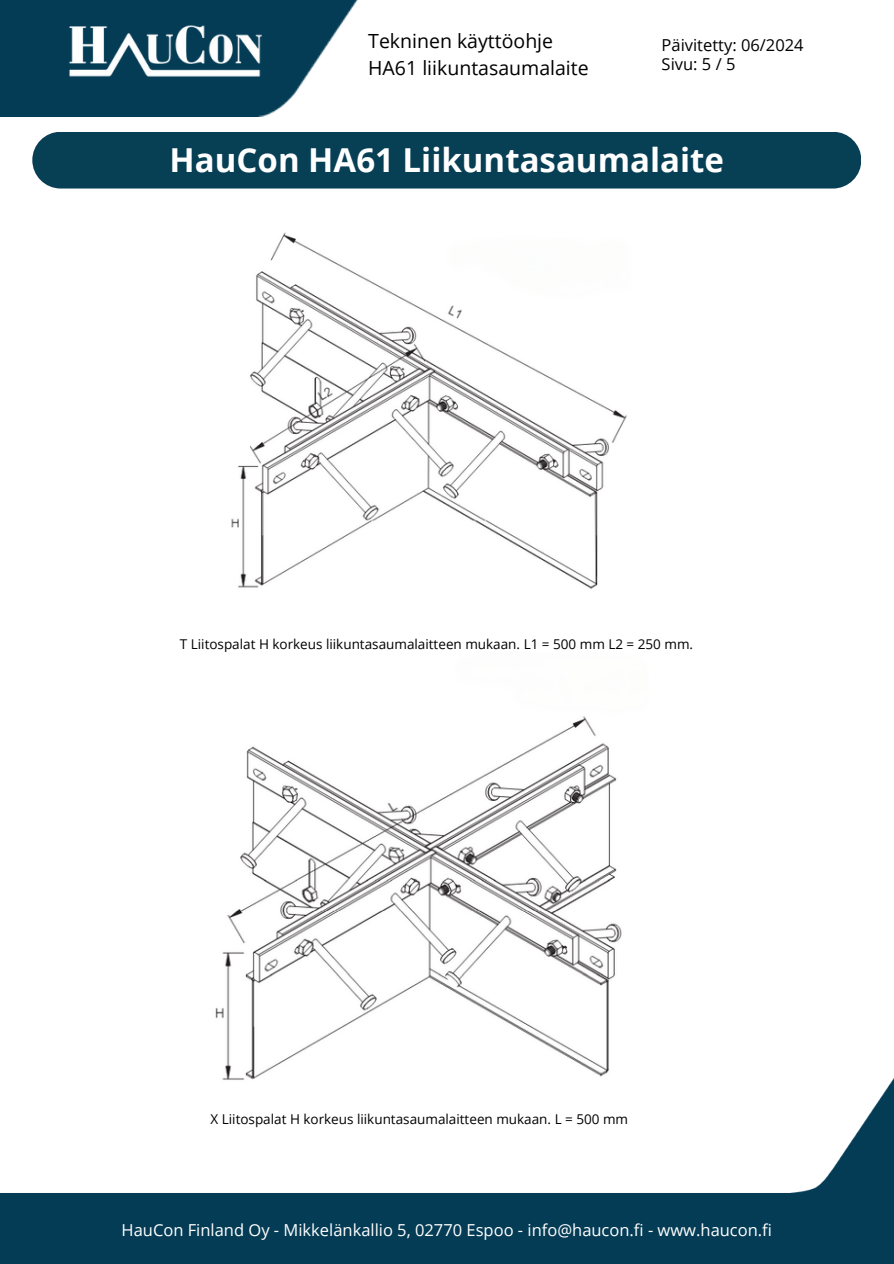
<style>
.page{position:relative;width:894px;height:1264px;background:#fff}
.page>*{position:absolute;margin:0;border:0;box-sizing:border-box;transform-origin:0 0}
.t1{font:700 33px "Open Sans";color:#fff}
.t2{font:19.5px/27px "Open Sans";color:#000}
.t3{font:16.5px "Open Sans";color:#fff}
.t4{font:16.5px "Open Sans";color:#000}
.t5{font:13.5px "Open Sans";color:#000}
</style>
<div class="page">
<img style="left:0;top:1079px;width:893px;height:184px">
<img style="left:0;top:0;width:358px;height:116px">
<img style="left:44px;top:13px;width:251px;height:76px">
<div style="left:32px;top:132px;width:829px;height:56px;background:#073f55;border-radius:28px"></div>
<img style="left:231px;top:232px;width:396px;height:357px">
<img style="left:210px;top:716px;width:438px;height:381px">
<h1 class="t2" style="left:368px;top:27px;width:222px">Tekninen käyttöohje<br>HA61 liikuntasaumalaite</h1>
<p class="t4" style="left:661px;top:34px;width:143px">Päivitetty: 06/2024</p>
<h3 class="t4" style="left:661px;top:53px;width:75px">Sivu: 5 / 5</h3>
<h3 class="t1" style="left:170px;top:136px;width:555px">HauCon HA61 Liikuntasaumalaite</h3>
<p class="t5" style="left:180px;top:634px;width:514px">T Liitospalat H korkeus liikuntasaumalaitteen mukaan. L1 = 500 mm L2 = 250 mm.</p>
<p class="t5" style="left:210px;top:1109px;width:419px">X Liitospalat H korkeus liikuntasaumalaitteen mukaan. L = 500 mm</p>
<h3 class="t3" style="left:121px;top:1218px;width:651px">HauCon Finland Oy - Mikkelänkallio 5, 02770 Espoo - info@haucon.fi - www.haucon.fi</h3>
</div>
